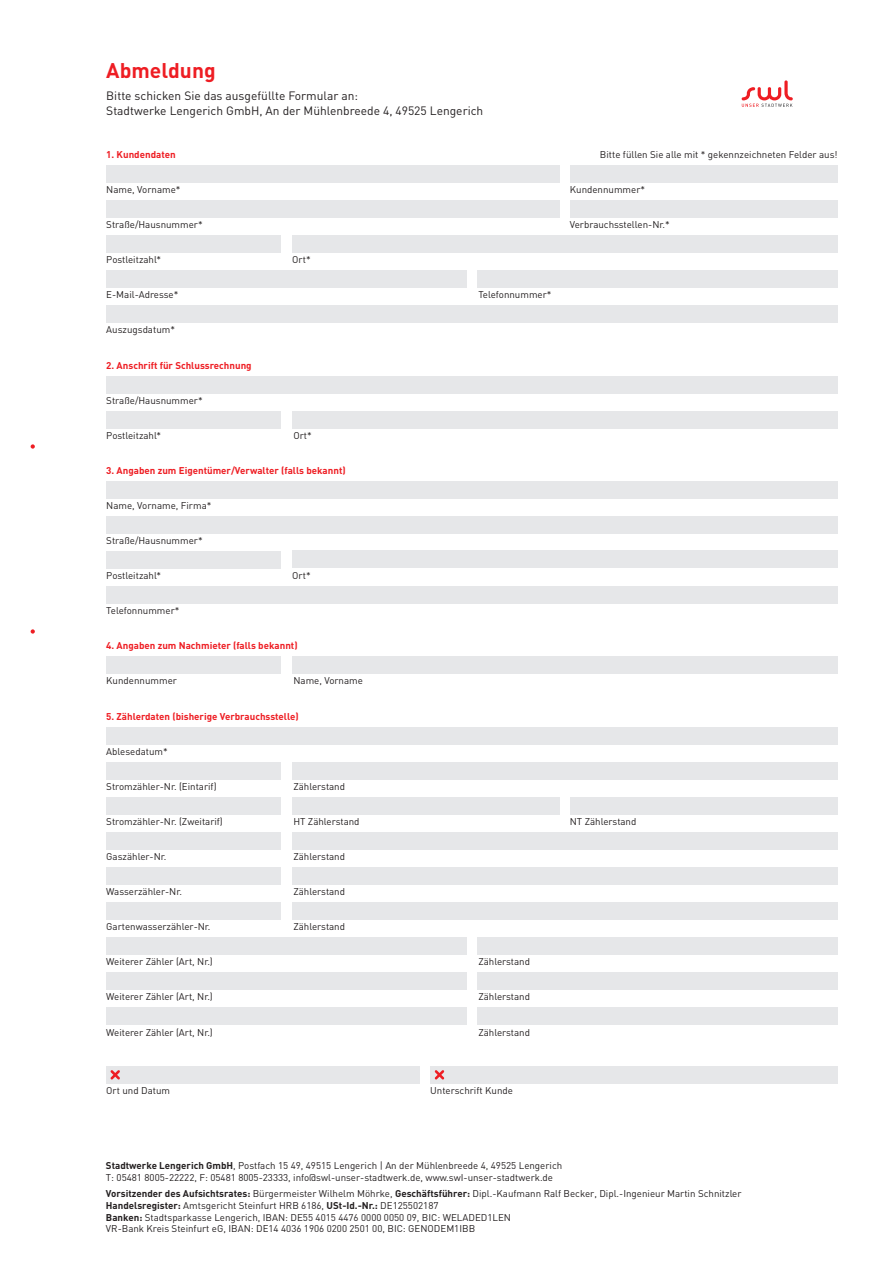
<style>
.page{position:relative;width:893px;height:1263px;background:#fff}
.page>*{position:absolute;margin:0;border:0;box-sizing:border-box;transform-origin:0 0}
.t1{font:700 21px "DIN";color:#ee1d23}
.t2{font:12px "DIN";color:#231f20}
.t3{font:9.75px "DIN";color:#231f20}
.t4{font:700 9.75px "DIN";color:#ee1d23}
.s1{font-weight:700}
</style>
<div class="page">
<div style="left:106px;top:235px;width:175px;height:18px;background:#e6e7e9"></div>
<div style="left:106px;top:551px;width:175px;height:18px;background:#e6e7e9"></div>
<div style="left:106px;top:411px;width:175px;height:17px;background:#e6e7e9"></div>
<div style="left:106px;top:270px;width:361px;height:18px;background:#e6e7e9"></div>
<div style="left:292px;top:235px;width:546px;height:18px;background:#e6e7e9"></div>
<div style="left:292px;top:550px;width:546px;height:17px;background:#e6e7e9"></div>
<div style="left:292px;top:411px;width:546px;height:17px;background:#e6e7e9"></div>
<div style="left:106px;top:481px;width:732px;height:18px;background:#e6e7e9"></div>
<div style="left:106px;top:516px;width:732px;height:18px;background:#e6e7e9"></div>
<div style="left:477px;top:270px;width:361px;height:18px;background:#e6e7e9"></div>
<div style="left:106px;top:376px;width:732px;height:17px;background:#e6e7e9"></div>
<div style="left:106px;top:305px;width:732px;height:18px;background:#e6e7e9"></div>
<div style="left:106px;top:586px;width:732px;height:18px;background:#e6e7e9"></div>
<svg style="left:742px;top:80px;width:51px;height:27px"></svg>
<div style="left:106px;top:1066px;width:314px;height:18px;background:#e6e7e9"></div>
<svg style="left:110px;top:1070px;width:10px;height:9px"></svg>
<div style="left:431px;top:1066px;width:407px;height:18px;background:#e6e7e9"></div>
<svg style="left:435px;top:1070px;width:9px;height:9px"></svg>
<div style="left:292px;top:762px;width:546px;height:17px;background:#e6e7e9"></div>
<div style="left:292px;top:832px;width:546px;height:18px;background:#e6e7e9"></div>
<div style="left:292px;top:867px;width:546px;height:18px;background:#e6e7e9"></div>
<div style="left:292px;top:902px;width:546px;height:18px;background:#e6e7e9"></div>
<div style="left:477px;top:937px;width:361px;height:18px;background:#e6e7e9"></div>
<div style="left:477px;top:972px;width:361px;height:18px;background:#e6e7e9"></div>
<div style="left:570px;top:797px;width:268px;height:18px;background:#e6e7e9"></div>
<div style="left:292px;top:797px;width:267px;height:18px;background:#e6e7e9"></div>
<div style="left:106px;top:762px;width:175px;height:17px;background:#e6e7e9"></div>
<div style="left:106px;top:832px;width:175px;height:18px;background:#e6e7e9"></div>
<div style="left:106px;top:867px;width:175px;height:18px;background:#e6e7e9"></div>
<div style="left:106px;top:902px;width:175px;height:18px;background:#e6e7e9"></div>
<div style="left:106px;top:937px;width:361px;height:18px;background:#e6e7e9"></div>
<div style="left:106px;top:972px;width:361px;height:18px;background:#e6e7e9"></div>
<div style="left:477px;top:1007px;width:361px;height:18px;background:#e6e7e9"></div>
<div style="left:106px;top:1007px;width:361px;height:18px;background:#e6e7e9"></div>
<div style="left:106px;top:797px;width:175px;height:18px;background:#e6e7e9"></div>
<div style="left:106px;top:656px;width:175px;height:18px;background:#e6e7e9"></div>
<div style="left:106px;top:727px;width:732px;height:17px;background:#e6e7e9"></div>
<div style="left:292px;top:656px;width:546px;height:18px;background:#e6e7e9"></div>
<svg style="left:31px;top:444px;width:4px;height:5px"></svg>
<svg style="left:31px;top:629px;width:4px;height:5px"></svg>
<div style="left:570px;top:165px;width:268px;height:18px;background:#e6e7e9"></div>
<div style="left:570px;top:200px;width:268px;height:18px;background:#e6e7e9"></div>
<div style="left:106px;top:165px;width:453px;height:18px;background:#e6e7e9"></div>
<div style="left:106px;top:200px;width:453px;height:18px;background:#e6e7e9"></div>
<p class="t1" style="left:106px;top:57px;width:111px">Abmeldung</p>
<p class="t2" style="left:106px;top:89px;width:253px">Bitte schicken Sie das ausgefüllte Formular an:</p>
<p class="t2" style="left:106px;top:103px;width:379px">Stadtwerke Lengerich GmbH, An der Mühlenbreede 4, 49525 Lengerich</p>
<p class="t4" style="left:106px;top:148px;width:71px">1. Kundendaten</p>
<p class="t3" style="left:600px;top:148px;width:239px">Bitte füllen Sie alle mit * gekennzeichneten Felder aus!</p>
<p class="t3" style="left:106px;top:183px;width:76px">Name, Vorname*</p>
<p class="t3" style="left:570px;top:183px;width:77px">Kundennummer*</p>
<p class="t3" style="left:106px;top:218px;width:98px">Straße/Hausnummer*</p>
<p class="t3" style="left:570px;top:218px;width:101px">Verbrauchsstellen-Nr.*</p>
<p class="t3" style="left:106px;top:254px;width:56px">Postleitzahl*</p>
<p class="t3" style="left:292px;top:254px;width:20px">Ort*</p>
<p class="t3" style="left:106px;top:289px;width:74px">E-Mail-Adresse*</p>
<p class="t3" style="left:478px;top:289px;width:75px">Telefonnummer*</p>
<p class="t3" style="left:106px;top:324px;width:70px">Auszugsdatum*</p>
<p class="t4" style="left:106px;top:359px;width:147px">2. Anschrift für Schlussrechnung</p>
<p class="t3" style="left:106px;top:394px;width:98px">Straße/Hausnummer*</p>
<p class="t3" style="left:106px;top:429px;width:56px">Postleitzahl*</p>
<p class="t3" style="left:293px;top:429px;width:20px">Ort*</p>
<p class="t4" style="left:106px;top:464px;width:241px">3. Angaben zum Eigentümer/Verwalter (falls bekannt)</p>
<p class="t3" style="left:106px;top:499px;width:107px">Name, Vorname, Firma*</p>
<p class="t3" style="left:106px;top:534px;width:98px">Straße/Hausnummer*</p>
<p class="t3" style="left:106px;top:569px;width:56px">Postleitzahl*</p>
<p class="t3" style="left:292px;top:569px;width:20px">Ort*</p>
<p class="t3" style="left:106px;top:605px;width:75px">Telefonnummer*</p>
<p class="t4" style="left:106px;top:639px;width:193px">4. Angaben zum Nachmieter (falls bekannt)</p>
<p class="t3" style="left:106px;top:675px;width:72px">Kundennummer</p>
<p class="t3" style="left:293px;top:675px;width:71px">Name, Vorname</p>
<p class="t4" style="left:106px;top:710px;width:194px">5. Zählerdaten (bisherige Verbrauchsstelle)</p>
<p class="t3" style="left:106px;top:745px;width:63px">Ablesedatum*</p>
<p class="t3" style="left:106px;top:780px;width:112px">Stromzähler-Nr. (Eintarif)</p>
<p class="t3" style="left:293px;top:780px;width:53px">Zählerstand</p>
<p class="t3" style="left:106px;top:815px;width:118px">Stromzähler-Nr. (Zweitarif)</p>
<p class="t3" style="left:293px;top:815px;width:68px">HT Zählerstand</p>
<p class="t3" style="left:570px;top:815px;width:68px">NT Zählerstand</p>
<p class="t3" style="left:106px;top:850px;width:62px">Gaszähler-Nr.</p>
<p class="t3" style="left:293px;top:850px;width:53px">Zählerstand</p>
<p class="t3" style="left:106px;top:885px;width:77px">Wasserzähler-Nr.</p>
<p class="t3" style="left:293px;top:885px;width:53px">Zählerstand</p>
<p class="t3" style="left:106px;top:920px;width:106px">Gartenwasserzähler-Nr.</p>
<p class="t3" style="left:293px;top:920px;width:53px">Zählerstand</p>
<p class="t3" style="left:106px;top:956px;width:108px">Weiterer Zähler (Art, Nr.)</p>
<p class="t3" style="left:478px;top:956px;width:53px">Zählerstand</p>
<p class="t3" style="left:106px;top:991px;width:108px">Weiterer Zähler (Art, Nr.)</p>
<p class="t3" style="left:478px;top:991px;width:53px">Zählerstand</p>
<p class="t3" style="left:106px;top:1026px;width:108px">Weiterer Zähler (Art, Nr.)</p>
<p class="t3" style="left:478px;top:1026px;width:53px">Zählerstand</p>
<p class="t3" style="left:106px;top:1084px;width:65px">Ort und Datum</p>
<p class="t3" style="left:430px;top:1084px;width:84px">Unterschrift Kunde</p>
<p class="t3" style="left:106px;top:1159px;width:458px"><span class="s1">Stadtwerke Lengerich GmbH</span>, Postfach 15 49, 49515 Lengerich | An der Mühlenbreede 4, 49525 Lengerich</p>
<p class="t3" style="left:106px;top:1171px;width:449px">T: 05481 8005-22222, F: 05481 8005-23333, info@swl-unser-stadtwerk.de, www.swI-unser-stadtwerk.de</p>
<p class="t3" style="left:106px;top:1187px;width:637px"><span class="s1">Vorsitzender des Aufsichtsrates:</span> Bürgermeister Wilhelm Möhrke, <span class="s1">Geschäftsführer:</span> Dipl.-Kaufmann Ralf Becker, Dipl.-Ingenieur Martin Schnitzler</p>
<p class="t3" style="left:106px;top:1199px;width:334px"><span class="s1">Handelsregister:</span> Amtsgericht Steinfurt HRB 6186, <span class="s1">USt-Id.-Nr.:</span> DE125502187</p>
<p class="t3" style="left:106px;top:1211px;width:407px"><span class="s1">Banken:</span> Stadtsparkasse Lengerich, IBAN: DE55 4015 4476 0000 0050 09, BIC: WELADED1LEN</p>
<p class="t3" style="left:106px;top:1223px;width:371px">VR-Bank Kreis Steinfurt eG, IBAN: DE14 4036 1906 0200 2501 00, BIC: GENODEM1IBB</p>
</div>
